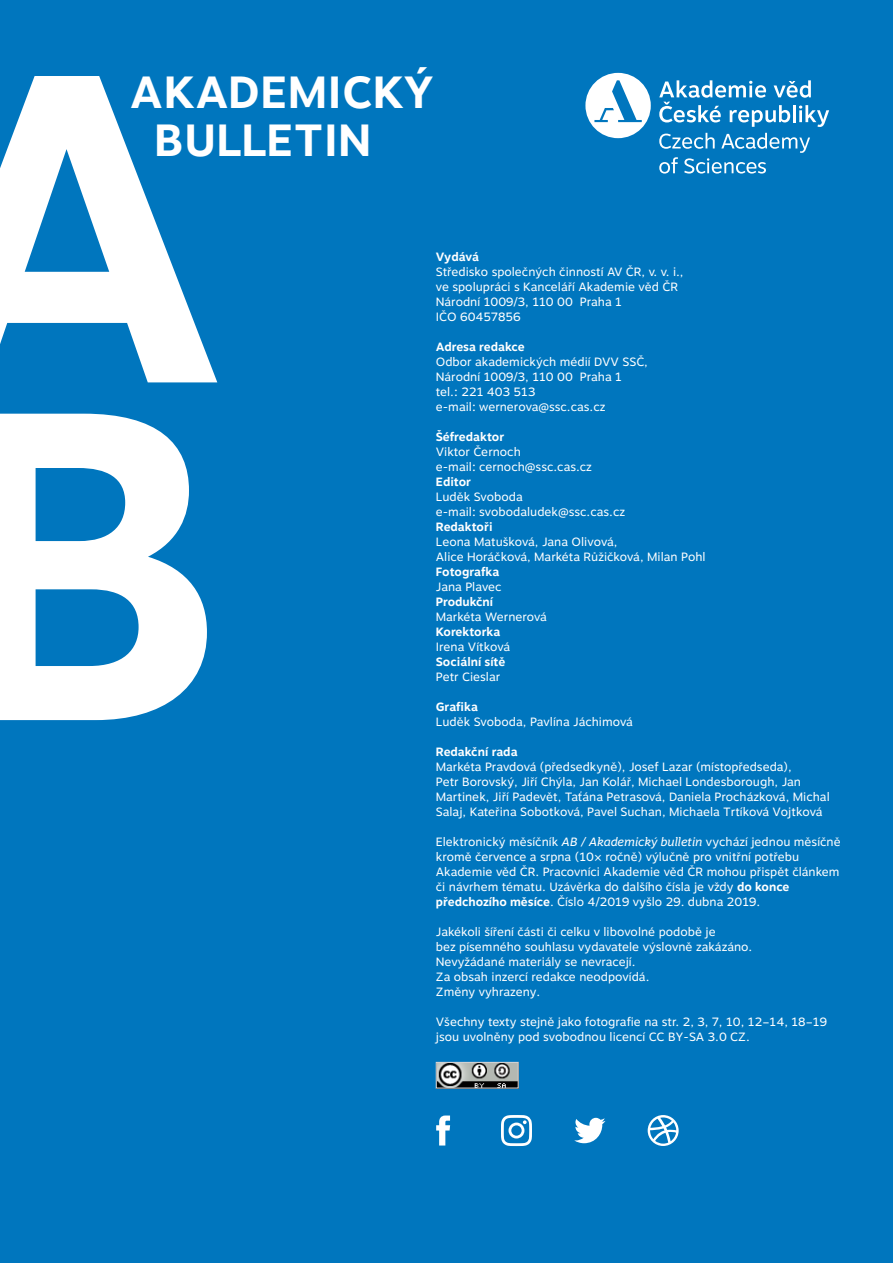
<style>
.page{position:relative;width:893px;height:1263px;background:#0076be}
.page>*{position:absolute;margin:0;border:0;box-sizing:border-box;transform-origin:0 0}
.t1{font:700 45px "Motiva Sans";letter-spacing:.01em;color:#fff}
.Otázka{font:12px/15px "Motiva Sans";color:#fff}
.Otázka-2{font:700 12px/15px "Motiva Sans";color:#fff}
.s1{font-weight:700}
.s2{font-weight:400}
.s3{font-style:italic}
</style>
<div class="page">
<svg style="left:0;top:414px;width:207px;height:306px;fill:#fff"></svg>
<svg style="left:0;top:76px;width:217px;height:306px"></svg>
<svg style="left:436px;top:1115px;width:14px;height:30px"></svg>
<svg style="left:648px;top:1115px;width:31px;height:31px"></svg>
<svg style="left:574px;top:1118px;width:31px;height:25px"></svg>
<svg style="left:501px;top:1115px;width:31px;height:31px"></svg>
<svg style="left:659px;top:80px;width:170px;height:47px"></svg>
<svg style="left:659px;top:133px;width:151px;height:41px"></svg>
<svg style="left:585px;top:73px;width:66px;height:65px"></svg>
<img style="left:438px;top:1064px;width:79px;height:23px">
<div style="left:436px;top:1062px;width:83px;height:27px;border:1px solid #d1d2d4"></div>
<p class="t1" style="left:130px;top:59px;width:305px">AKADEMICKÝ</p>
<p class="t1" style="left:154px;top:107px;width:219px">BULLETIN</p>
<p class="Otázka-2" style="left:436px;top:250px;width:45px">Vydává</p>
<p class="Otázka" style="left:436px;top:264px;width:249px">Středisko společných činností AV ČR, v. v. i.,</p>
<p class="Otázka" style="left:436px;top:279px;width:244px">ve spolupráci s Kanceláří Akademie věd ČR</p>
<p class="Otázka" style="left:436px;top:294px;width:188px">Národní 1009/3, 110 00 Praha 1</p>
<p class="Otázka" style="left:436px;top:309px;width:86px">IČO 60457856</p>
<p class="Otázka-2" style="left:436px;top:340px;width:90px">Adresa redakce</p>
<p class="Otázka" style="left:436px;top:354px;width:214px">Odbor akademických médií DVV SSČ,</p>
<p class="Otázka" style="left:436px;top:369px;width:188px">Národní 1009/3, 110 00 Praha 1</p>
<p class="Otázka" style="left:436px;top:384px;width:171px">tel.: 221 403 513<br>e-mail: wernerova@ssc.cas.cz</p>
<p class="Otázka-2" style="left:436px;top:430px;width:70px">Šéfredaktor</p>
<p class="Otázka" style="left:436px;top:444px;width:158px">Viktor Černoch<br>e-mail: cernoch@ssc.cas.cz</p>
<p class="Otázka-2" style="left:436px;top:475px;width:37px">Editor</p>
<p class="Otázka" style="left:436px;top:489px;width:191px">Luděk Svoboda<br>e-mail: svobodaludek@ssc.cas.cz</p>
<p class="Otázka-2" style="left:436px;top:520px;width:58px">Redaktoři</p>
<p class="Otázka" style="left:436px;top:534px;width:183px">Leona Matušková, Jana Olivová,</p>
<p class="Otázka" style="left:436px;top:549px;width:271px">Alice Horáčková, Markéta Růžičková, Milan Pohl</p>
<p class="Otázka-2" style="left:436px;top:565px;width:65px">Fotografka</p>
<p class="Otázka" style="left:436px;top:579px;width:67px">Jana Plavec</p>
<p class="Otázka" style="left:436px;top:594px;width:113px"><span class="s1">Produkční<br></span>Markéta Wernerová</p>
<p class="Otázka" style="left:436px;top:624px;width:76px"><span class="s1">Korektorka<br></span>Irena Vítková</p>
<p class="Otázka-2" style="left:436px;top:655px;width:71px">Sociální sítě<br><span class="s2">Petr Cieslar</span></p>
<p class="Otázka-2" style="left:436px;top:700px;width:44px">Grafika</p>
<p class="Otázka" style="left:436px;top:714px;width:198px">Luděk Svoboda, Pavlína Jáchimová</p>
<p class="Otázka-2" style="left:436px;top:745px;width:83px">Redakční rada</p>
<p class="Otázka" style="left:436px;top:759px;width:395px">Markéta Pravdová (předsedkyně), Josef Lazar (místopředseda),<br>Petr Borovský, Jiří Chýla, Jan Kolář, Michael Londesborough, Jan Martinek, Jiří Padevět, Taťána Petrasová, Daniela Procházková, Michal Salaj, Kateřina Sobotková, Pavel Suchan, Michaela Trtíková Vojtková</p>
<p class="Otázka" style="left:436px;top:834px;width:406px">Elektronický měsíčník <span class="s3">AB / Akademický bulletin</span> vychází jednou měsíčně kromě července a srpna (10× ročně) výlučně pro vnitřní potřebu<br>Akademie věd ČR. Pracovníci Akademie věd ČR mohou přispět článkem</p>
<p class="Otázka" style="left:436px;top:879px;width:355px">či návrhem tématu. Uzávěrka do dalšího čísla je vždy <span class="s1">do konce předchozího měsíce</span>. Číslo 4/2019 vyšlo 29. dubna 2019.</p>
<p class="Otázka" style="left:436px;top:924px;width:281px">Jakékoli šíření části či celku v libovolné podobě je</p>
<p class="Otázka" style="left:436px;top:939px;width:318px">bez písemného souhlasu vydavatele výslovně zakázáno.</p>
<p class="Otázka" style="left:436px;top:954px;width:201px">Nevyžádané materiály se nevracejí.</p>
<p class="Otázka" style="left:436px;top:969px;width:215px">Za obsah inzercí redakce neodpovídá.</p>
<p class="Otázka" style="left:436px;top:984px;width:106px">Změny vyhrazeny.</p>
<p class="Otázka" style="left:436px;top:1014px;width:393px">Všechny texty stejně jako fotografie na str. 2, 3, 7, 10, 12–14, 18–19 jsou uvolněny pod svobodnou licencí CC BY-SA 3.0 CZ.</p>
</div>
